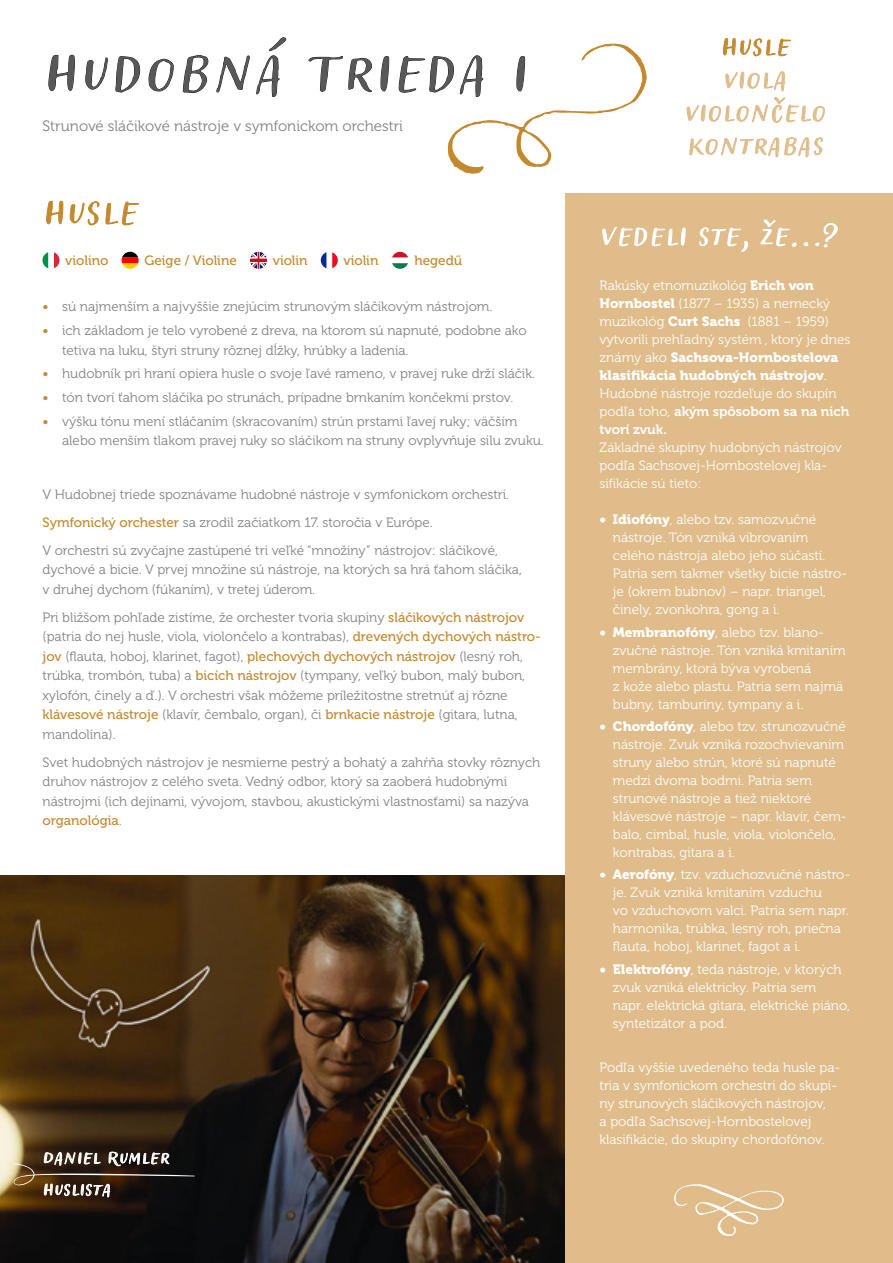
<style>
.page{position:relative;width:893px;height:1263px;background:#fff}
.page>*{position:absolute;margin:0;border:0;box-sizing:border-box;transform-origin:0 0}
.t1{font:105.45px "Looking Flowers Caps";color:#57585a}
.t2{font:76.65px "Looking Flowers Deco";color:#fff}
.t3{font:67.5px "Looking Flowers Caps";color:#c4892f}
.t4{font:52.5px "Looking Flowers Caps";color:#fff}
.t5{font:49.2px "Looking Flowers Caps";color:#dfbc8a}
.t6{font:49.2px "Looking Flowers Caps";color:#c4892f}
.t7{font:32.85px "Looking Flowers Caps";color:#fff}
.t8{font:15px "Museo 300";color:#808285}
.basic{font:13.5px/19.5px "Museo 300";color:#808285}
.t9{font:13.5px/18px "Museo 300";color:#fff}
.t10{font:13.5px "Museo 500";color:#c4892f}
.s1{font-family:"Museo 500";color:#c4892f}
.s2{font-family:"Museo 900"}
.s3{font-family:"Museo 700"}
</style>
<div class="page">
<img style="left:0;top:875px;width:566px;height:388px">
<svg style="left:48px;top:54px;width:27px;height:37px"></svg>
<svg style="left:85px;top:57px;width:23px;height:33px"></svg>
<svg style="left:115px;top:56px;width:25px;height:37px"></svg>
<svg style="left:148px;top:58px;width:26px;height:34px"></svg>
<svg style="left:183px;top:55px;width:26px;height:38px"></svg>
<svg style="left:216px;top:55px;width:34px;height:38px"></svg>
<svg style="left:256px;top:37px;width:31px;height:60px"></svg>
<svg style="left:308px;top:56px;width:64px;height:36px"></svg>
<svg style="left:380px;top:56px;width:9px;height:36px"></svg>
<svg style="left:398px;top:56px;width:39px;height:37px"></svg>
<svg style="left:686px;top:38px;width:139px;height:85px"></svg>
<svg style="left:689px;top:137px;width:134px;height:21px"></svg>
<svg style="left:46px;top:200px;width:93px;height:26px"></svg>
<svg style="left:43px;top:252px;width:17px;height:17px"></svg>
<svg style="left:122px;top:252px;width:17px;height:17px"></svg>
<svg style="left:250px;top:252px;width:17px;height:17px"></svg>
<svg style="left:321px;top:252px;width:17px;height:17px"></svg>
<svg style="left:392px;top:252px;width:16px;height:17px"></svg>
<div style="left:566px;top:193px;width:327px;height:1070px;background:#dfbc8a"></div>
<svg style="left:602px;top:227px;width:84px;height:20px"></svg>
<svg style="left:699px;top:227px;width:50px;height:25px"></svg>
<svg style="left:760px;top:219px;width:78px;height:29px"></svg>
<svg style="left:13px;top:1108px;width:182px;height:96px;background:#443424"></svg>
<svg style="left:437px;top:55px;width:129px;height:171px"></svg>
<p class="t1" style="left:43px;top:16px;width:490px">Hudobná Trieda I</p>
<p class="t6" style="left:720px;top:20px;width:72px">Husle</p>
<p class="t5" style="left:723px;top:53px;width:66px">viola</p>
<p class="t5" style="left:685px;top:86px;width:143px">violončelo</p>
<p class="t5" style="left:687px;top:119px;width:139px">kontrabas</p>
<p class="t8" style="left:43px;top:118px;width:362px">Strunové sláčikové nástroje v symfonickom orchestri</p>
<p class="t3" style="left:43px;top:176px;width:98px">Husle</p>
<p class="t10" style="left:65px;top:253px;width:45px">violino</p>
<p class="t10" style="left:144px;top:253px;width:94px">Geige / Violine</p>
<p class="t10" style="left:273px;top:253px;width:36px">violin</p>
<p class="t10" style="left:344px;top:253px;width:36px">violin</p>
<p class="t10" style="left:414px;top:253px;width:49px">hegedű</p>
<p class="basic" style="left:43px;top:297px;width:451px"><span class="s1">•</span> sú najmenším a najvyššie znejúcim strunovým sláčikovým nástrojom.</p>
<p class="basic" style="left:62px;top:321px;width:466px;text-indent:-20px"><span class="s1">•</span> ich základom je telo vyrobené z dreva, na ktorom sú napnuté, podobne ako tetiva na luku, štyri struny rôznej dĺžky, hrúbky a ladenia.</p>
<p class="basic" style="left:43px;top:364px;width:494px"><span class="s1">•</span> hudobník pri hraní opiera husle o svoje ľavé rameno, v pravej ruke drží sláčik.</p>
<p class="basic" style="left:43px;top:388px;width:472px"><span class="s1">•</span> tón tvorí ťahom sláčika po strunách, prípadne brnkaním končekmi prstov.</p>
<p class="basic" style="left:62px;top:412px;width:483px;text-indent:-20px"><span class="s1">•</span> výšku tónu mení stláčaním (skracovaním) strún prstami ľavej ruky; väčším alebo menším tlakom pravej ruky so sláčikom na struny ovplyvňuje silu zvuku.</p>
<p class="basic" style="left:43px;top:485px;width:468px">V Hudobnej triede spoznávame hudobné nástroje v symfonickom orchestri.</p>
<p class="basic" style="left:43px;top:513px;width:392px"><span class="s1">Symfonický orchester</span> sa zrodil začiatkom 17. storočia v Európe.</p>
<p class="basic" style="left:43px;top:541px;width:481px">V orchestri sú zvyčajne zastúpené tri veľké “množiny” nástrojov: sláčikové, dychové a bicie. V prvej množine sú nástroje, na ktorých sa hrá ťahom sláčika, v druhej dychom (fúkaním), v tretej úderom.</p>
<p class="basic" style="left:43px;top:608px;width:500px">Pri bližšom pohľade zistíme, že orchester tvoria skupiny <span class="s1">sláčikových nástrojov </span>(patria do nej husle, viola, violončelo a kontrabas), <span class="s1">drevených dychových nástro&shy;jov</span> (flauta, hoboj, klarinet, fagot), <span class="s1">plechových dychových nástrojov</span> (lesný roh, trúbka, trombón, tuba) a <span class="s1">bicích nástrojov</span> (tympany, veľký bubon, malý bubon, xylofón, činely a ď.). V orchestri však môžeme príležitostne stretnúť aj rôzne <span class="s1">klávesové nástroje</span> (klavír, čembalo, organ), či <span class="s1">brnkacie nástroje</span> (gitara, lutna, mandolína).</p>
<p class="basic" style="left:43px;top:753px;width:499px">Svet hudobných nástrojov je nesmierne pestrý a bohatý a zahŕňa stovky rôznych druhov nástrojov z celého sveta. Vedný odbor, ktorý sa zaoberá hudobnými nástrojmi (ich dejinami, vývojom, stavbou, akustickými vlastnosťami) sa nazýva <span class="s1">organológia</span>.</p>
<p class="t7" style="left:42px;top:1140px;width:129px">Daniel Rumler</p>
<p class="t7" style="left:42px;top:1172px;width:71px">Huslista</p>
<p class="t4" style="left:600px;top:208px;width:239px">Vedeli ste, že…?</p>
<p class="t9" style="left:600px;top:277px;width:252px">Rakúsky etnomuzikológ <span class="s2">Erich von Hornbostel</span> (1877 – 1935) a nemecký muzikológ <span class="s2">Curt Sachs</span> (1881 – 1959) vytvorili prehľadný systém , ktorý je dnes známy ako <span class="s2">Sachsova-Hornbostelova klasifikácia hudobných nástrojov</span>.</p>
<p class="t9" style="left:600px;top:385px;width:251px">Hudobné nástroje rozdeľuje do skupín podľa toho, <span class="s3">akým spôsobom sa na nich tvorí zvuk.</span></p>
<p class="t9" style="left:600px;top:439px;width:244px">Základné skupiny hudobných nástrojov podľa Sachsovej-Hornbostelovej kla&shy;sifikácie sú tieto:</p>
<p class="t9" style="left:613px;top:511px;width:236px;text-indent:-13px"><span class="s2">• Idiofóny</span>, alebo tzv. samozvučné nástroje. Tón vzniká vibrovaním celého nástroja alebo jeho súčastí.<br>Patria sem takmer všetky bicie nástro&shy;je (okrem bubnov) – napr. triangel, činely, zvonkohra, gong a i.</p>
<p class="t9" style="left:613px;top:623px;width:234px;text-indent:-13px"><span class="s2">• Membranofóny</span>, alebo tzv. blano&shy;zvučné nástroje. Tón vzniká kmitaním membrány, ktorá býva vyrobená<br>z kože alebo plastu. Patria sem najmä bubny, tamburíny, tympany a i.</p>
<p class="t9" style="left:613px;top:718px;width:235px;text-indent:-13px"><span class="s2">• Chordofóny</span>, alebo tzv. strunozvučné nástroje. Zvuk vzniká rozochvievaním struny alebo strún, ktoré sú napnuté medzi dvoma bodmi. Patria sem strunové nástroje a tiež niektoré klávesové nástroje – napr. klavír, čem&shy;balo, cimbal, husle, viola, violončelo, kontrabas, gitara a i.</p>
<p class="t9" style="left:613px;top:866px;width:239px;text-indent:-13px"><span class="s2">• Aerofóny</span>, tzv. vzduchozvučné nástro&shy;je. Zvuk vzniká kmitaním vzduchu<br>vo vzduchovom valci. Patria sem napr. harmonika, trúbka, lesný roh, priečna flauta, hoboj, klarinet, fagot a i.</p>
<p class="t9" style="left:613px;top:960px;width:239px;text-indent:-13px"><span class="s2">• Elektrofóny</span>, teda nástroje, v ktorých zvuk vzniká elektricky. Patria sem napr. elektrická gitara, elektrické piáno, syntetizátor a pod.</p>
<p class="t9" style="left:600px;top:1059px;width:242px">Podľa vyššie uvedeného teda husle pa&shy;tria v symfonickom orchestri do skupi&shy;ny strunových sláčikových nástrojov,<br>a podľa Sachsovej-Hornbostelovej klasifikácie, do skupiny chordofónov.</p>
<p class="t2" style="left:669px;top:1145px;width:120px">d</p>
</div>
